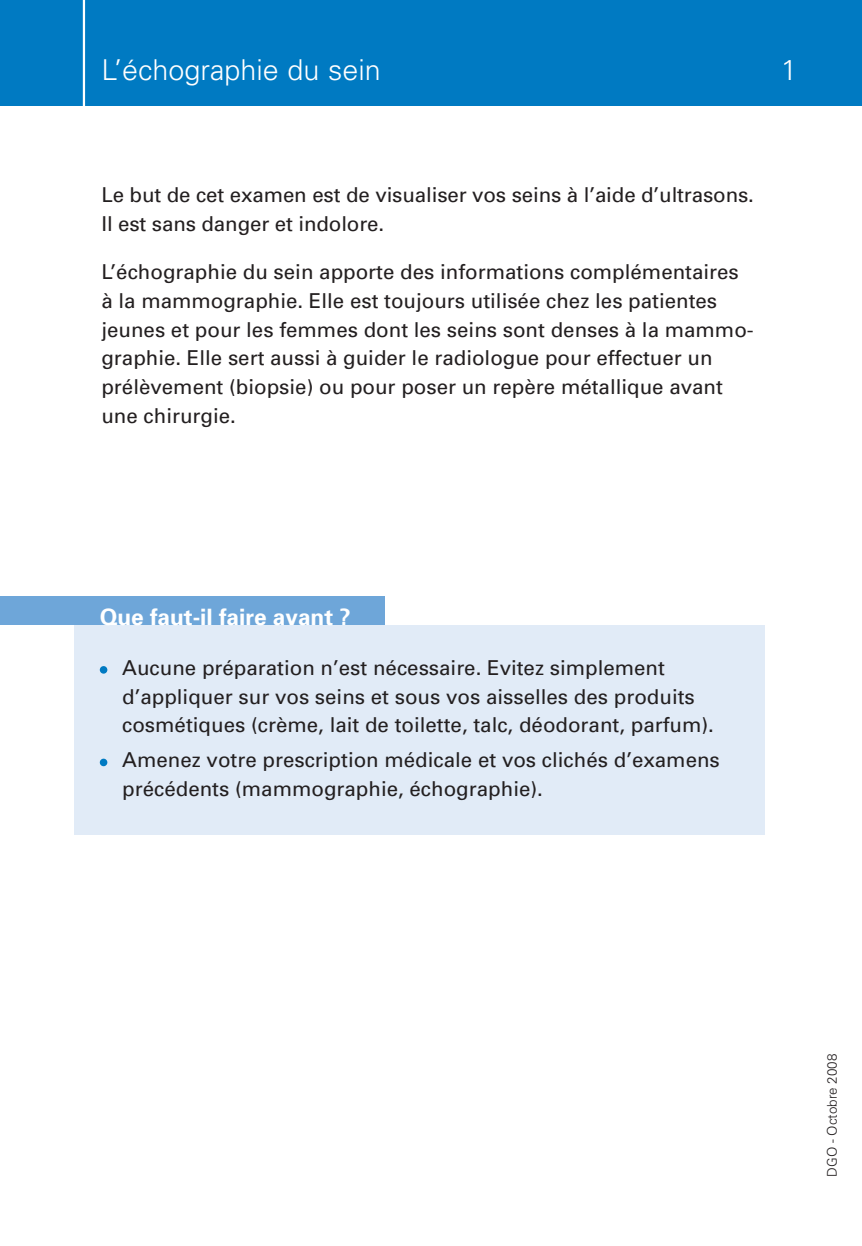
<style>
.page{position:relative;width:862px;height:1246px;background:#fff}
.page>*{position:absolute;margin:0;border:0;box-sizing:border-box;transform-origin:0 0}
.t1{font:300 28.8px "Univers";color:#fff}
.t2{font:700 22.5px "Univers";color:#fff}
.t3{font:20.47px/28.8px "Univers";color:#231f20}
.t4{font:300 13.5px "Univers";color:#231f20}
</style>
<div class="page">
<div style="left:0;top:0;width:862px;height:106px;background:#007ac2"></div>
<hr style="left:83px;top:0;width:2px;height:162px;background:#fff">
<div style="left:75px;top:625px;width:690px;height:209px;background:#e1ebf7"></div>
<div style="left:0;top:596px;width:385px;height:29px;background:#6ea6d9"></div>
<div style="left:100px;top:758px;width:7px;height:8px;background:#007ac2;border-radius:50%"></div>
<div style="left:100px;top:666px;width:7px;height:7px;background:#007ac2;border-radius:50%"></div>
<h1 class="t1" style="left:101px;top:59px;width:281px">L’échographie du sein</h1>
<h1 class="t1" style="left:781px;top:59px;width:17px">1</h1>
<p class="t3" style="left:101px;top:183px;width:654px">Le but de cet examen est de visualiser vos seins à l’aide d’ultrasons.<br>Il est sans danger et indolore.</p>
<p class="t3" style="left:101px;top:259px;width:654px">L’échographie du sein apporte des informations complémentaires à la mammographie. Elle est toujours utilisée chez les patientes jeunes et pour les femmes dont les seins sont denses à la mammo&shy;graphie. Elle sert aussi à guider le radiologue pour effectuer un prélèvement (biopsie) ou pour poser un repère métallique avant une chirurgie.</p>
<p class="t2" style="left:100px;top:609px;width:252px">Que faut-il faire avant ?</p>
<p class="t3" style="left:122px;top:655px;width:593px">Aucune préparation n’est nécessaire. Evitez simplement d’appliquer sur vos seins et sous vos aisselles des produits cosmétiques (crème, lait de toilette, talc, déodorant, parfum).</p>
<p class="t3" style="left:122px;top:747px;width:599px">Amenez votre prescription médicale et vos clichés d’examens précédents (mammographie, échographie).</p>
<p class="t4" style="left:827px;top:1176px;width:124px;rotate:-90deg">DGO - Octobre 2008</p>
</div>
